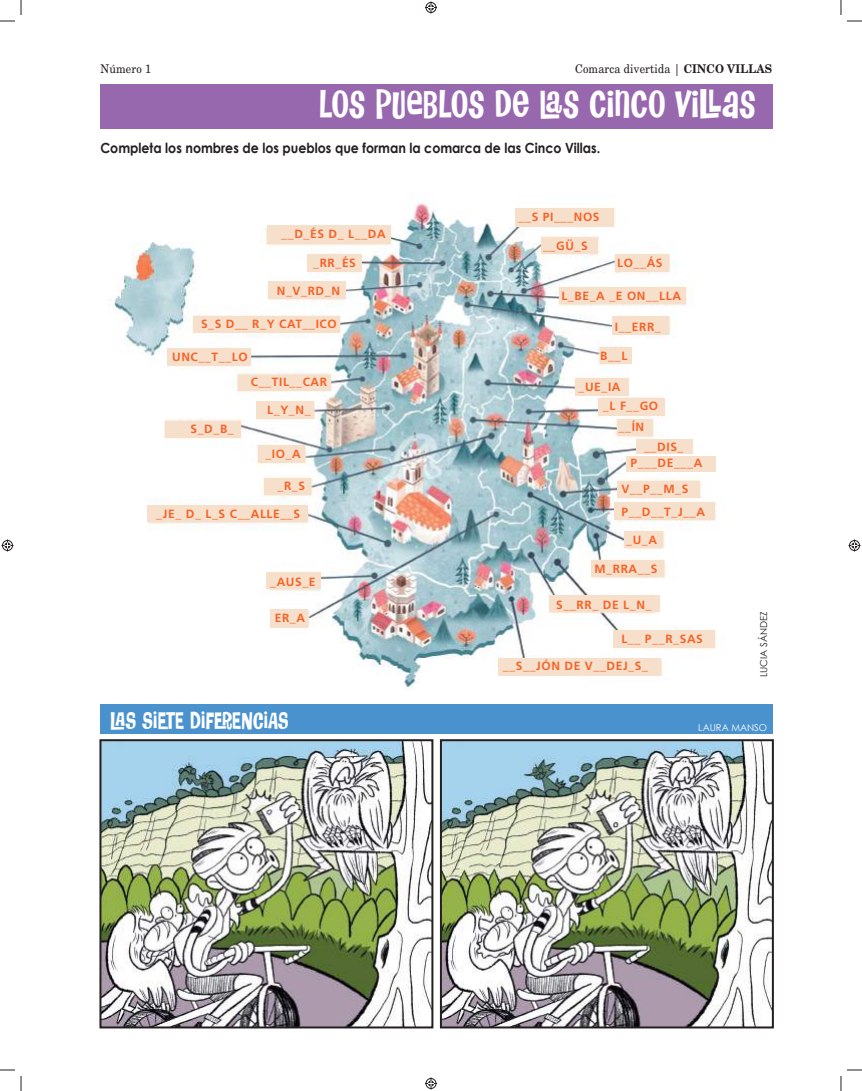
<style>
.page{position:relative;width:862px;height:1091px;background:#fff}
.page>*{position:absolute;margin:0;border:0;box-sizing:border-box;transform-origin:0 0}
.t1{font:40px "Flawless Flygirl PB";letter-spacing:.015em;color:#fff;scale:.9 1}
.t2{font:24px "Flawless Flygirl PB";letter-spacing:.015em;color:#fff;scale:.9 1}
.t3{font:700 14px "Century Gothic";color:#241f1f;scale:.9 1}
.t4{font:12px "New Century Schlbk LT Std";letter-spacing:.015em;color:#241f1f;scale:.9 1}
.t5{font:700 11.9px/15.6px "Frutiger LT Std";letter-spacing:.05em;color:#f56329;text-align:center}
.t6{font:9.5px "Century Gothic";color:#241f1f}
.t7{font:9.5px "Century Gothic";color:#fff}
.s1{font-weight:700}
</style>
<div class="page">
<img style="left:110px;top:203px;width:607px;height:486px">
<div style="left:549px;top:595px;width:111px;height:17px;background:#f7e0cb"></div>
<div style="left:591px;top:560px;width:72px;height:17px;background:#f7e0cb"></div>
<div style="left:624px;top:532px;width:38px;height:16px;background:#f7e0cb"></div>
<div style="left:614px;top:502px;width:101px;height:18px;background:#f7e0cb"></div>
<div style="left:616px;top:481px;width:83px;height:17px;background:#f7e0cb"></div>
<div style="left:626px;top:456px;width:89px;height:16px;background:#f7e0cb"></div>
<div style="left:636px;top:440px;width:57px;height:14px;background:#f7e0cb"></div>
<div style="left:616px;top:420px;width:36px;height:16px;background:#f7e0cb"></div>
<div style="left:598px;top:398px;width:66px;height:18px;background:#f7e0cb"></div>
<div style="left:574px;top:378px;width:54px;height:17px;background:#f7e0cb"></div>
<div style="left:599px;top:347px;width:32px;height:16px;background:#f7e0cb"></div>
<div style="left:611px;top:316px;width:57px;height:19px;background:#f7e0cb"></div>
<div style="left:559px;top:288px;width:126px;height:16px;background:#f7e0cb"></div>
<div style="left:614px;top:254px;width:54px;height:18px;background:#f7e0cb"></div>
<div style="left:540px;top:237px;width:57px;height:17px;background:#f7e0cb"></div>
<div style="left:515px;top:209px;width:98px;height:18px;background:#f7e0cb"></div>
<div style="left:266px;top:225px;width:124px;height:18px;background:#f7e0cb"></div>
<div style="left:307px;top:254px;width:54px;height:18px;background:#f7e0cb"></div>
<div style="left:268px;top:281px;width:77px;height:18px;background:#f7e0cb"></div>
<div style="left:193px;top:316px;width:147px;height:17px;background:#f7e0cb"></div>
<div style="left:167px;top:348px;width:83px;height:17px;background:#f7e0cb"></div>
<div style="left:238px;top:375px;width:93px;height:15px;background:#f7e0cb"></div>
<div style="left:256px;top:401px;width:58px;height:17px;background:#f7e0cb"></div>
<div style="left:166px;top:421px;width:75px;height:16px;background:#f7e0cb"></div>
<div style="left:258px;top:445px;width:47px;height:18px;background:#f7e0cb"></div>
<div style="left:264px;top:478px;width:46px;height:17px;background:#f7e0cb"></div>
<div style="left:147px;top:505px;width:161px;height:17px;background:#f7e0cb"></div>
<div style="left:266px;top:573px;width:54px;height:16px;background:#f7e0cb"></div>
<div style="left:270px;top:609px;width:38px;height:18px;background:#f7e0cb"></div>
<div style="left:498px;top:658px;width:162px;height:17px;background:#f7e0cb"></div>
<div style="left:613px;top:630px;width:102px;height:17px;background:#f7e0cb"></div>
<div style="left:100px;top:84px;width:672px;height:45px;background:#9868ae"></div>
<div style="left:100px;top:704px;width:672px;height:30px;background:#4a92ce"></div>
<img style="left:102px;top:742px;width:328px;height:283px">
<div style="left:99px;top:739px;width:334px;height:289px;border:2px solid #241f1f"></div>
<img style="left:443px;top:742px;width:327px;height:283px">
<div style="left:440px;top:739px;width:333px;height:289px;border:2px solid #241f1f"></div>
<svg style="left:0;top:0;width:22px;height:22px"></svg>
<svg style="left:0;top:1069px;width:22px;height:22px"></svg>
<svg style="left:840px;top:0;width:21px;height:22px"></svg>
<svg style="left:840px;top:1069px;width:21px;height:22px"></svg>
<svg style="left:425px;top:2px;width:12px;height:12px"></svg>
<svg style="left:425px;top:1077px;width:12px;height:12px"></svg>
<svg style="left:2px;top:539px;width:12px;height:12px"></svg>
<svg style="left:848px;top:539px;width:12px;height:12px"></svg>
<p class="t4" style="left:100px;top:61px;width:58px">Número 1</p>
<p class="t4" style="left:575px;top:61px;width:220px">Comarca divertida | <span class="s1">CINCO VILLAS</span></p>
<h1 class="t1" style="left:319px;top:80px;width:486px">LOS PUEBLOS DE LAS CINCO VILLAS</h1>
<p class="t3" style="left:100px;top:137px;width:556px">Completa los nombres de los pueblos que forman la comarca de las Cinco Villas.</p>
<p class="t5" style="left:281px;top:226px;width:106px">__D_ÉS D_ L__DA</p>
<p class="t5" style="left:313px;top:255px;width:44px">_RR_ÉS</p>
<p class="t5" style="left:277px;top:283px;width:65px">N_V_RD_N</p>
<p class="t5" style="left:201px;top:316px;width:137px">S_S D__ R_Y CAT__ICO</p>
<p class="t5" style="left:172px;top:349px;width:77px">UNC__T__LO</p>
<p class="t5" style="left:190px;top:421px;width:45px">S_D_B_</p>
<p class="t5" style="left:251px;top:374px;width:78px">C__TIL__CAR</p>
<p class="t5" style="left:267px;top:402px;width:45px">L_Y_N_</p>
<p class="t5" style="left:265px;top:446px;width:37px">_IO_A</p>
<p class="t5" style="left:277px;top:478px;width:29px">_R_S</p>
<p class="t5" style="left:156px;top:506px;width:145px">_JE_ D_ L_S C__ALLE__S</p>
<p class="t5" style="left:270px;top:574px;width:47px">_AUS_E</p>
<p class="t5" style="left:275px;top:611px;width:32px">ER_A</p>
<h2 class="t2" style="left:110px;top:706px;width:199px">LAS SIETE DIFERENCIAS</h2>
<p class="t5" style="left:518px;top:209px;width:82px">__S PI___NOS</p>
<p class="t5" style="left:543px;top:238px;width:46px">__GÜ_S</p>
<p class="t5" style="left:617px;top:255px;width:47px">LO__ÁS</p>
<p class="t5" style="left:561px;top:288px;width:121px">L_BE_A _E ON__LLA</p>
<p class="t5" style="left:614px;top:319px;width:47px">I__ERR_</p>
<p class="t5" style="left:600px;top:349px;width:28px">B__L</p>
<p class="t5" style="left:578px;top:379px;width:44px">_UE_IA</p>
<p class="t5" style="left:602px;top:398px;width:57px">_L F__GO</p>
<p class="t5" style="left:630px;top:439px;width:73px">__DIS_<br>P___DE___A</p>
<p class="t5" style="left:618px;top:419px;width:27px">__ÍN</p>
<p class="t5" style="left:621px;top:481px;width:69px">V__P__M_S</p>
<p class="t5" style="left:621px;top:504px;width:85px">P__D__T_J__A</p>
<p class="t5" style="left:626px;top:532px;width:32px">_U_A</p>
<p class="t5" style="left:594px;top:561px;width:65px">M_RRA__S</p>
<p class="t5" style="left:556px;top:597px;width:97px">S__RR_ DE L_N_</p>
<p class="t5" style="left:621px;top:631px;width:83px">L__ P__R_SAS</p>
<p class="t5" style="left:502px;top:658px;width:147px">__S__JÓN DE V__DEJ_S_</p>
<p class="t6" style="left:756px;top:677px;width:67px;rotate:-90deg">LUCIA SÁNDEZ</p>
<p class="t7" style="left:698px;top:720px;width:69px">LAURA MANSO</p>
</div>
